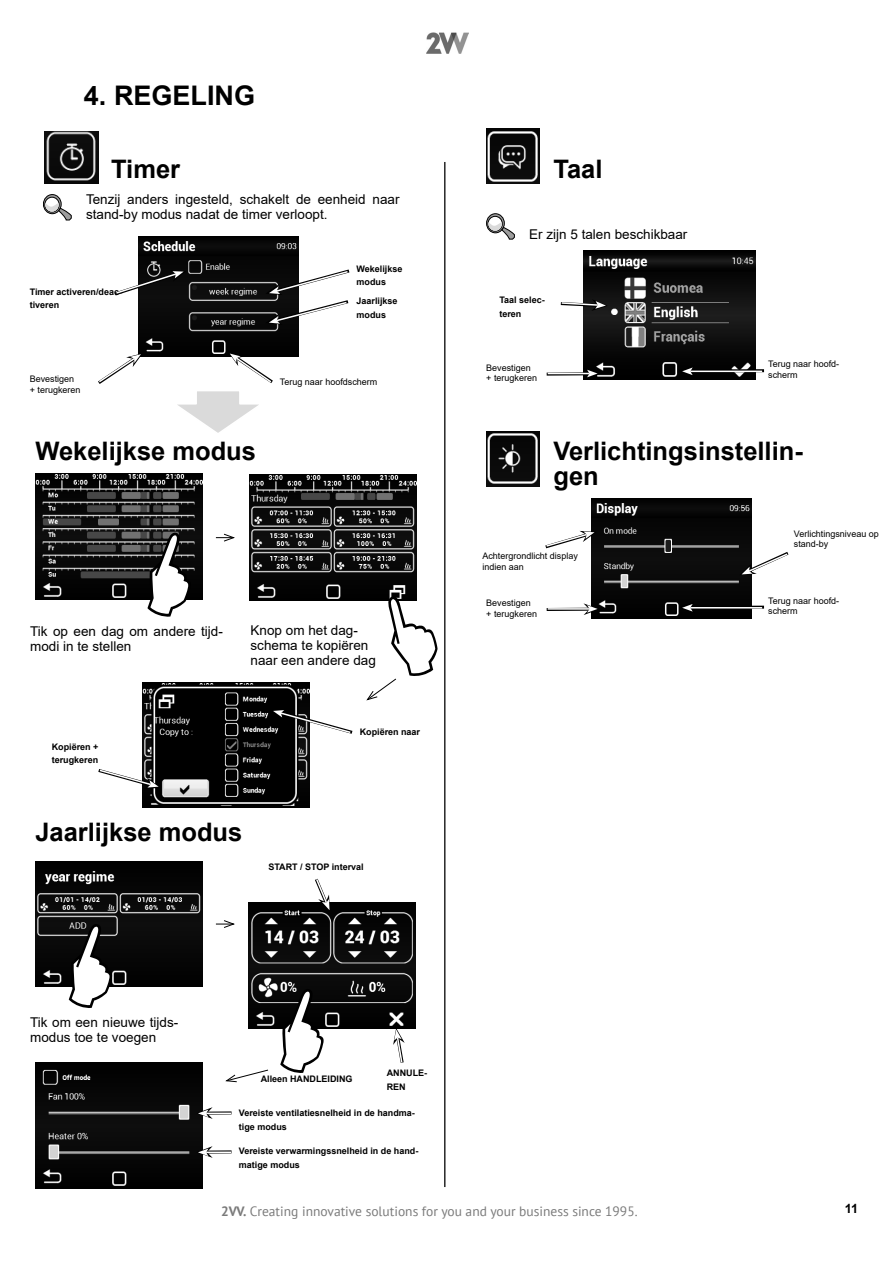
<style>
.page{position:relative;width:893px;height:1263px;background:#fff}
.page>*{position:absolute;margin:0;border:0;box-sizing:border-box;transform-origin:0 0}
.obsah{font:700 27px "Arial";color:#000}
.Text_-_odsazeni{font:700 25.5px/25.5px "Arial";color:#000}
.Text{font:13.5px/15px "Arial";color:#000}
.t1{font:13.5px "PT Sans";color:#7a7a7a}
.t2{font:700 12.75px "Arial";color:#000}
.Text_-_odsazeni-2{font:700 9px/13.5px "Arial";color:#000}
.t3{font:9px/10.8px "Arial";color:#000}
.s1{font-weight:700}
</style>
<div class="page">
<img style="left:426px;top:32px;width:43px;height:22px">
<img style="left:584px;top:251px;width:172px;height:129px">
<img style="left:44px;top:131px;width:55px;height:52px">
<hr style="left:444px;top:162px;width:1px;height:1025px;background:#000">
<img style="left:138px;top:237px;width:160px;height:120px">
<svg style="left:114px;top:270px;width:73px;height:28px"></svg>
<svg style="left:265px;top:267px;width:85px;height:58px"></svg>
<svg style="left:98px;top:353px;width:45px;height:31px"></svg>
<svg style="left:547px;top:372px;width:36px;height:4px"></svg>
<hr style="left:548px;top:373px;width:41px;height:1px;background:#fff">
<svg style="left:583px;top:368px;width:17px;height:12px"></svg>
<svg style="left:560px;top:299px;width:48px;height:12px"></svg>
<hr style="left:689px;top:369px;width:75px;height:3px;background:#000">
<hr style="left:690px;top:371px;width:72px;height:1px;background:#fff">
<svg style="left:679px;top:365px;width:16px;height:12px"></svg>
<svg style="left:169px;top:352px;width:107px;height:81px"></svg>
<img style="left:35px;top:474px;width:167px;height:125px">
<img style="left:249px;top:475px;width:168px;height:125px">
<svg style="left:147px;top:532px;width:44px;height:85px"></svg>
<svg style="left:216px;top:533px;width:19px;height:9px"></svg>
<svg style="left:365px;top:596px;width:73px;height:105px"></svg>
<img style="left:143px;top:682px;width:166px;height:125px">
<svg style="left:270px;top:708px;width:83px;height:28px"></svg>
<svg style="left:98px;top:767px;width:63px;height:22px"></svg>
<img style="left:35px;top:861px;width:167px;height:126px">
<svg style="left:69px;top:924px;width:43px;height:84px"></svg>
<svg style="left:216px;top:920px;width:19px;height:8px"></svg>
<svg style="left:225px;top:1069px;width:44px;height:14px"></svg>
<img style="left:248px;top:903px;width:167px;height:125px">
<svg style="left:312px;top:878px;width:18px;height:33px"></svg>
<svg style="left:393px;top:1028px;width:13px;height:35px"></svg>
<svg style="left:280px;top:988px;width:44px;height:85px"></svg>
<img style="left:35px;top:1063px;width:167px;height:125px">
<hr style="left:207px;top:1111px;width:25px;height:3px;background:#000">
<hr style="left:206px;top:1112px;width:25px;height:2px;background:#fff">
<svg style="left:197px;top:1107px;width:16px;height:12px"></svg>
<hr style="left:207px;top:1150px;width:25px;height:3px;background:#000">
<hr style="left:206px;top:1151px;width:25px;height:2px;background:#fff">
<svg style="left:197px;top:1146px;width:16px;height:12px"></svg>
<svg style="left:43px;top:195px;width:18px;height:19px"></svg>
<div style="left:43px;top:194px;width:18px;height:20px;border:1px solid #000;border-radius:50%"></div>
<div style="left:45px;top:197px;width:14px;height:15px;background:#fff;border-radius:50%"></div>
<div style="left:45px;top:197px;width:14px;height:15px;border:1px solid #000;border-radius:50%"></div>
<svg style="left:45px;top:201px;width:27px;height:19px"></svg>
<svg style="left:487px;top:214px;width:17px;height:19px"></svg>
<div style="left:486px;top:213px;width:19px;height:20px;border:1px solid #000;border-radius:50%"></div>
<svg style="left:488px;top:216px;width:14px;height:15px"></svg>
<div style="left:488px;top:216px;width:15px;height:16px;border:1px solid #000;border-radius:50%"></div>
<svg style="left:488px;top:220px;width:27px;height:19px"></svg>
<img style="left:486px;top:129px;width:54px;height:54px">
<img style="left:486px;top:431px;width:54px;height:55px">
<img style="left:591px;top:498px;width:161px;height:120px">
<hr style="left:547px;top:608px;width:42px;height:3px;background:#000">
<hr style="left:548px;top:608px;width:41px;height:2px;background:#fff">
<svg style="left:583px;top:603px;width:17px;height:12px"></svg>
<svg style="left:545px;top:531px;width:52px;height:20px"></svg>
<svg style="left:740px;top:549px;width:49px;height:26px"></svg>
<hr style="left:689px;top:606px;width:75px;height:3px;background:#000">
<hr style="left:690px;top:607px;width:72px;height:1px;background:#fff">
<svg style="left:679px;top:601px;width:16px;height:12px"></svg>
<p class="obsah" style="left:84px;top:76px;width:173px">4. REGELING</p>
<p class="Text_-_odsazeni" style="left:111px;top:156px;width:70px">Timer</p>
<p class="Text_-_odsazeni" style="left:553px;top:156px;width:51px">Taal</p>
<p class="Text" style="left:86px;top:191px;width:315px">Tenzij anders ingesteld, schakelt de eenheid naar stand-by modus nadat de timer verloopt.</p>
<p class="Text_-_odsazeni-2" style="left:30px;top:285px;width:94px">Timer activeren/deac&shy;tiveren</p>
<p class="t3" style="left:30px;top:373px;width:46px">Bevestigen</p>
<p class="t3" style="left:30px;top:384px;width:52px">+ terugkeren</p>
<p class="Text_-_odsazeni" style="left:35px;top:438px;width:222px">Wekelijkse modus</p>
<p class="Text_-_odsazeni-2" style="left:357px;top:262px;width:47px">Wekelijkse modus</p>
<p class="Text_-_odsazeni-2" style="left:357px;top:294px;width:43px">Jaarlijkse modus</p>
<p class="t3" style="left:280px;top:376px;width:99px">Terug naar hoofdscherm</p>
<p class="Text" style="left:30px;top:623px;width:194px">Tik op een dag om andere tijd&shy;modi in te stellen</p>
<p class="Text" style="left:251px;top:623px;width:127px">Knop om het dag&shy;schema te kopiëren naar een andere dag</p>
<p class="Text_-_odsazeni-2" style="left:52px;top:740px;width:48px">Kopiëren + terugkeren</p>
<p class="Text_-_odsazeni" style="left:35px;top:820px;width:208px">Jaarlijkse modus</p>
<p class="Text_-_odsazeni-2" style="left:360px;top:725px;width:62px">Kopiëren naar</p>
<p class="Text_-_odsazeni-2" style="left:268px;top:860px;width:97px">START / STOP interval</p>
<p class="Text" style="left:529px;top:227px;width:160px">Er zijn 5 talen beschikbaar</p>
<p class="Text_-_odsazeni-2" style="left:499px;top:293px;width:47px">Taal selec&shy;teren</p>
<p class="t3" style="left:486px;top:362px;width:46px">Bevestigen</p>
<p class="t3" style="left:486px;top:373px;width:52px">+ terugkeren</p>
<p class="t3" style="left:768px;top:358px;width:73px">Terug naar hoofd&shy;scherm</p>
<p class="Text_-_odsazeni" style="left:553px;top:438px;width:251px">Verlichtingsinstellin&shy;gen</p>
<p class="t3" style="left:794px;top:528px;width:87px">Verlichtingsniveau op stand-by</p>
<p class="t3" style="left:482px;top:550px;width:97px">Achtergrondlicht display indien aan</p>
<p class="t3" style="left:486px;top:597px;width:46px">Bevestigen</p>
<p class="t3" style="left:486px;top:608px;width:52px">+ terugkeren</p>
<p class="t3" style="left:768px;top:595px;width:73px">Terug naar hoofd&shy;scherm</p>
<p class="Text" style="left:30px;top:1014px;width:150px">Tik om een nieuwe tijds&shy;modus toe te voegen</p>
<p class="Text_-_odsazeni-2" style="left:261px;top:1072px;width:93px">Alleen HANDLEIDING</p>
<p class="Text_-_odsazeni-2" style="left:387px;top:1066px;width:42px">ANNULE-<br>REN</p>
<p class="Text_-_odsazeni-2" style="left:239px;top:1106px;width:178px">Vereiste ventilatiesnelheid in de handma&shy;tige modus</p>
<p class="Text_-_odsazeni-2" style="left:239px;top:1144px;width:181px">Vereiste verwarmingssnelheid in de hand&shy;matige modus</p>
<h3 class="t1" style="left:221px;top:1203px;width:418px"><span class="s1">2VV.</span> Creating innovative solutions for you and your business since 1995.</h3>
<h3 class="t2" style="left:845px;top:1199px;width:15px">11</h3>
</div>
